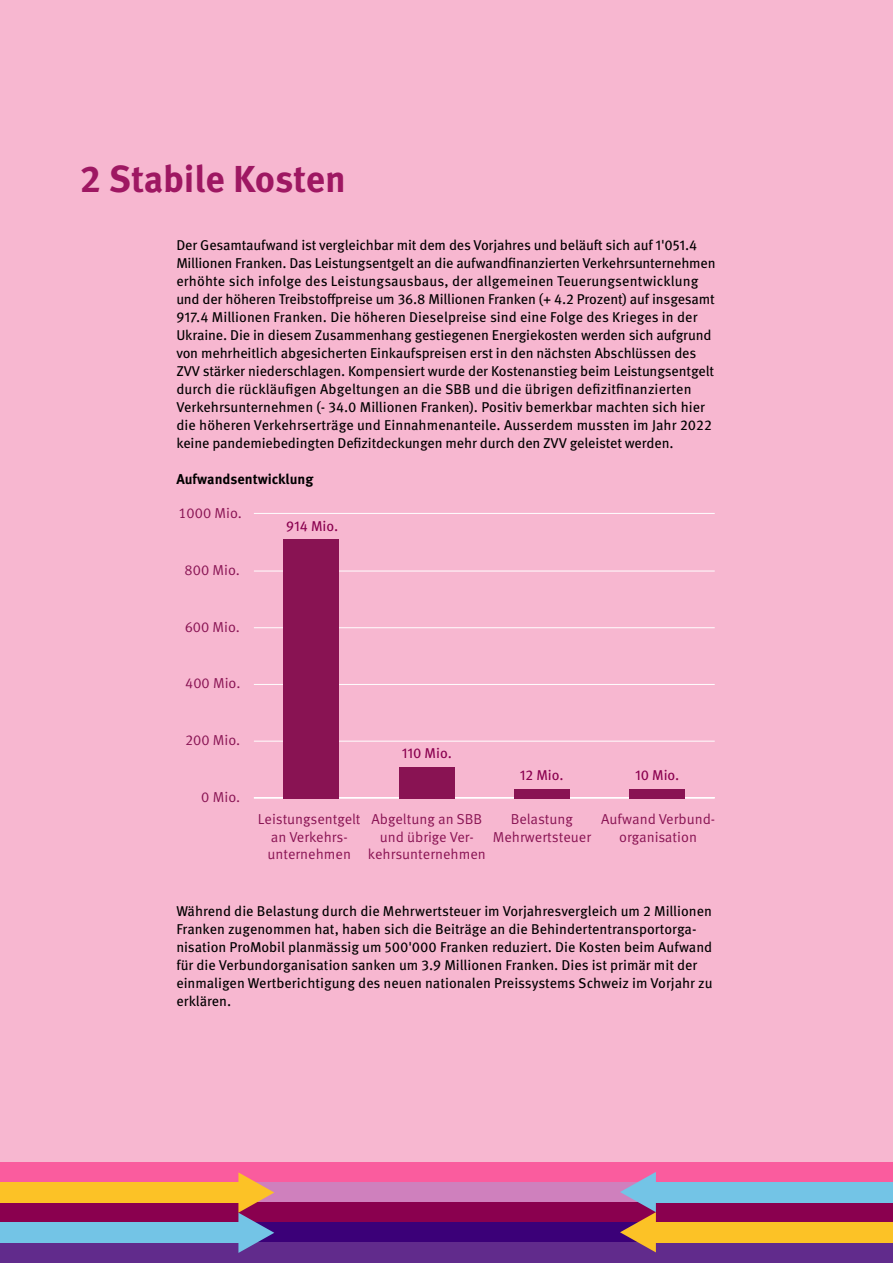
<style>
.page{position:relative;width:893px;height:1263px;background:#f7b7d0}
.page>*{position:absolute;margin:0;border:0;box-sizing:border-box;transform-origin:0 0}
.t1{font:700 37.5px "Meta Pro";letter-spacing:-.005em;color:#9e1762}
.t2{font:14.4px/17.2px "Meta Pro";color:#891353;text-align:center}
.t3{font:14.25px/18px "Meta Pro";letter-spacing:-.01em;color:#000}
.t4{font:14.25px "Meta Pro";color:#8a004f}
.t5{font:700 14.25px "Meta Pro";color:#000}
</style>
<div class="page">
<div style="left:0;top:1162px;width:893px;height:20px;background:#fa5c9e"></div>
<div style="left:0;top:1182px;width:893px;height:20px;background:#cf80bd"></div>
<div style="left:0;top:1202px;width:893px;height:21px;background:#8a004f"></div>
<div style="left:0;top:1223px;width:893px;height:20px;background:#3b0078"></div>
<div style="left:0;top:1243px;width:893px;height:20px;background:#612b8c"></div>
<div style="left:0;top:1182px;width:238px;height:20px;background:#fcc226"></div>
<div style="left:0;top:1223px;width:241px;height:20px;background:#73c4e6"></div>
<svg style="left:238px;top:1172px;width:36px;height:81px"></svg>
<div style="left:654px;top:1222px;width:239px;height:20px;background:#fcc226"></div>
<div style="left:651px;top:1182px;width:242px;height:20px;background:#73c4e6"></div>
<svg style="left:620px;top:1172px;width:36px;height:80px"></svg>
<hr style="left:254px;top:741px;width:461px;height:1px;background:#fff">
<hr style="left:254px;top:684px;width:461px;height:1px;background:#fff">
<hr style="left:254px;top:627px;width:461px;height:1px;background:#fff">
<hr style="left:254px;top:571px;width:461px;height:1px;background:#fff">
<hr style="left:254px;top:513px;width:461px;height:1px;background:#fff">
<hr style="left:254px;top:797px;width:461px;height:1px;background:#fff">
<div style="left:284px;top:539px;width:55px;height:259px;background:#891353"></div>
<div style="left:399px;top:767px;width:56px;height:31px;background:#891353"></div>
<div style="left:514px;top:789px;width:56px;height:9px;background:#891353"></div>
<div style="left:629px;top:789px;width:56px;height:9px;background:#891353"></div>
<h1 class="t1" style="left:80px;top:150px;width:268px">2 Stabile Kosten</h1>
<p class="t3" style="left:176px;top:235px;width:541px">Der Gesamtaufwand ist vergleichbar mit dem des Vorjahres und beläuft sich auf 1'051.4<br>Millionen Franken. Das Leistungsentgelt an die aufwandfinanzierten Verkehrsunternehmen erhöhte sich infolge des Leistungsausbaus, der allgemeinen Teuerungsentwicklung und der höheren Treibstoffpreise um 36.8 Millionen Franken (+ 4.2 Prozent) auf insgesamt 917.4 Millionen Franken. Die höheren Dieselpreise sind eine Folge des Krieges in der Ukraine. Die in diesem Zusammenhang gestiegenen Energiekosten werden sich aufgrund von mehrheitlich abgesicherten Einkaufspreisen erst in den nächsten Abschlüssen des ZVV stärker niederschlagen. Kompensiert wurde der Kostenanstieg beim Leistungsentgelt durch die rückläufigen Abgeltungen an die SBB und die übrigen defizitfinanzierten Verkehrsunternehmen (- 34.0 Millionen Franken). Positiv bemerkbar machten sich hier die höheren Verkehrserträge und Einnahmenanteile. Ausserdem mussten im Jahr 2022 keine pandemiebedingten Defizitdeckungen mehr durch den ZVV geleistet werden.</p>
<p class="t5" style="left:176px;top:468px;width:139px">Aufwandsentwicklung</p>
<p class="t2" style="left:178px;top:504px;width:65px">1000 Mio.</p>
<p class="t2" style="left:185px;top:560px;width:57px">800 Mio.</p>
<p class="t2" style="left:185px;top:617px;width:57px">600 Mio.</p>
<p class="t4" style="left:286px;top:515px;width:54px">914 Mio.</p>
<p class="t2" style="left:185px;top:674px;width:57px">400 Mio.</p>
<p class="t2" style="left:185px;top:731px;width:57px">200 Mio.</p>
<p class="t2" style="left:201px;top:787px;width:40px">0 Mio.</p>
<p class="t4" style="left:402px;top:742px;width:52px">110 Mio.</p>
<p class="t4" style="left:520px;top:765px;width:45px">12 Mio.</p>
<p class="t4" style="left:635px;top:765px;width:46px">10 Mio.</p>
<p class="t2" style="left:258px;top:810px;width:104px">Leistungsentgelt an Verkehrs&shy;unternehmen</p>
<p class="t2" style="left:368px;top:810px;width:119px">Abgeltung an SBB und übrige Ver&shy;kehrsunternehmen</p>
<p class="t2" style="left:493px;top:810px;width:100px">Belastung<br>Mehrwertsteuer</p>
<p class="t2" style="left:601px;top:810px;width:116px">Aufwand Verbund&shy;organisation</p>
<p class="t3" style="left:176px;top:901px;width:538px">Während die Belastung durch die Mehrwertsteuer im Vorjahresvergleich um 2 Millionen Franken zugenommen hat, haben sich die Beiträge an die Behindertentransportorga&shy;nisation ProMobil planmässig um 500'000 Franken reduziert. Die Kosten beim Aufwand für die Verbundorganisation sanken um 3.9 Millionen Franken. Dies ist primär mit der einmaligen Wertberichtigung des neuen nationalen Preissystems Schweiz im Vorjahr zu erklären.</p>
</div>
